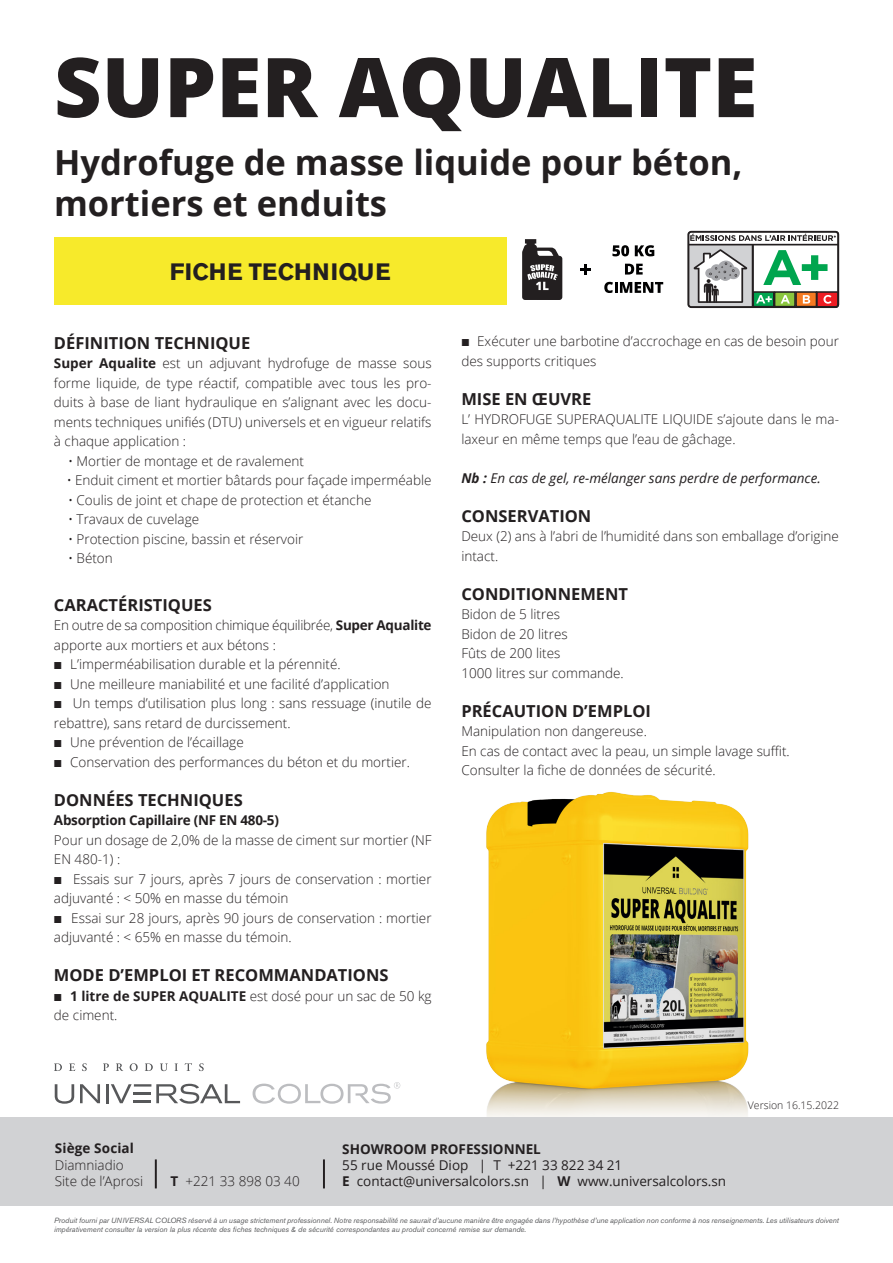
<style>
.page{position:relative;width:893px;height:1263px;background:#fff}
.page>*{position:absolute;margin:0;border:0;box-sizing:border-box;transform-origin:0 0}
.t1{font:800 82.5px "Open Sans";color:#231f20}
.t2{font:700 34.5px/41.4px "Open Sans";color:#231f20}
.t3{font:700 23.55px "Akzidenz Grotesk BE";letter-spacing:.02em;color:#231f20}
.t4{font:700 16.5px "Open Sans";color:#231f20}
.t5{font:300 13.5px/19.5px "Open Sans";color:#231f20}
.t6{font:300 13.5px/19.5px "Open Sans";letter-spacing:-.02em;color:#231f20}
.t7{font:13.5px "Open Sans";color:#231f20}
.t8{font:italic 13.5px "Open Sans";color:#231f20}
._8_pt_Small_Text{font:700 13.5px "Open Sans";color:#231f20}
._8_pt_Small_Text-2{font:700 13.5px "Open Sans";letter-spacing:-.02em;color:#231f20}
.t9{font:300 10.5px "Open Sans";color:#231f20}
.t10{font:italic 7.5px/9px "Akzidenz Grotesk BE";color:#57585a}
.s1{font-weight:700}
.s2{font-family:"Menlo";font-weight:700}
</style>
<div class="page">
<img style="left:400px;top:792px;width:349px;height:325px">
<div style="left:54px;top:237px;width:453px;height:68px;background:#f7ea2b"></div>
<svg style="left:687px;top:231px;width:153px;height:77px"></svg>
<svg style="left:253px;top:1082px;width:147px;height:22px"></svg>
<svg style="left:55px;top:1084px;width:19px;height:20px"></svg>
<svg style="left:80px;top:1084px;width:20px;height:19px"></svg>
<hr style="left:106px;top:1084px;width:3px;height:19px;background:#57585a">
<svg style="left:111px;top:1084px;width:129px;height:20px"></svg>
<svg style="left:54px;top:1063px;width:8px;height:8px"></svg>
<svg style="left:69px;top:1063px;width:6px;height:8px"></svg>
<svg style="left:82px;top:1063px;width:5px;height:8px"></svg>
<svg style="left:103px;top:1063px;width:6px;height:8px"></svg>
<svg style="left:116px;top:1063px;width:7px;height:8px"></svg>
<svg style="left:130px;top:1063px;width:8px;height:8px"></svg>
<svg style="left:145px;top:1063px;width:8px;height:8px"></svg>
<svg style="left:160px;top:1063px;width:8px;height:8px"></svg>
<svg style="left:175px;top:1063px;width:3px;height:8px"></svg>
<svg style="left:185px;top:1063px;width:7px;height:8px"></svg>
<svg style="left:199px;top:1063px;width:5px;height:8px"></svg>
<div style="left:0;top:1117px;width:893px;height:88px;background:#d1d2d4"></div>
<hr style="left:155px;top:1159px;width:2px;height:29px;background:#231f20">
<hr style="left:323px;top:1159px;width:2px;height:29px;background:#231f20">
<svg style="left:522px;top:239px;width:40px;height:61px"></svg>
<svg style="left:580px;top:264px;width:10px;height:11px"></svg>
<svg style="left:612px;top:245px;width:17px;height:11px"></svg>
<svg style="left:635px;top:245px;width:19px;height:11px"></svg>
<svg style="left:625px;top:264px;width:18px;height:11px"></svg>
<svg style="left:604px;top:282px;width:59px;height:11px"></svg>
<p class="t1" style="left:54px;top:24px;width:705px">SUPER AQUALITE</p>
<p class="t2" style="left:54px;top:141px;width:690px">Hydrofuge de masse liquide pour béton, mortiers et enduits</p>
<p class="t3" style="left:170px;top:258px;width:222px">FICHE TECHNIQUE</p>
<p class="t4" style="left:54px;top:331px;width:198px">DÉFINITION TECHNIQUE</p>
<p class="t5" style="left:54px;top:353px;width:379px;text-align:justify"><span class="s1">Super Aqualite</span> est un adjuvant hydrofuge de masse sous forme liquide, de type réactif, compatible avec tous les pro&shy;duits à base de liant hydraulique en s’alignant avec les docu&shy;ments techniques unifiés (DTU) universels et en vigueur relatifs à chaque application :</p>
<p class="t5" style="left:68px;top:451px;width:237px">• Mortier de montage et de ravalement</p>
<p class="t5" style="left:67px;top:470px;width:366px">• Enduit ciment et mortier bâtards pour façade imperméable</p>
<p class="t5" style="left:68px;top:490px;width:305px">• Coulis de joint et chape de protection et étanche</p>
<p class="t5" style="left:68px;top:509px;width:133px">• Travaux de cuvelage</p>
<p class="t5" style="left:68px;top:529px;width:237px">• Protection piscine, bassin et réservoir</p>
<p class="t5" style="left:68px;top:548px;width:46px">• Béton</p>
<p class="t4" style="left:54px;top:593px;width:159px">CARACTÉRISTIQUES</p>
<p class="t6" style="left:54px;top:615px;width:379px">En outre de sa composition chimique équilibrée, <span class="s1">Super Aqualite </span>apporte aux mortiers et aux bétons :</p>
<p class="t5" style="left:54px;top:654px;width:288px"><span class="s2">◼</span> L’imperméabilisation durable et la pérennité.</p>
<p class="t5" style="left:54px;top:674px;width:337px"><span class="s2">◼</span> Une meilleure maniabilité et une facilité d’application</p>
<p class="t5" style="left:54px;top:693px;width:379px"><span class="s2">◼</span> Un temps d’utilisation plus long : sans ressuage (inutile de rebattre), sans retard de durcissement.</p>
<p class="t5" style="left:54px;top:732px;width:191px"><span class="s2">◼</span> Une prévention de l’écaillage</p>
<p class="t5" style="left:54px;top:752px;width:357px"><span class="s2">◼</span> Conservation des performances du béton et du mortier.</p>
<p class="t4" style="left:54px;top:788px;width:190px">DONNÉES TECHNIQUES</p>
<p class="_8_pt_Small_Text-2" style="left:54px;top:811px;width:226px">Absorption Capillaire (NF EN 480-5)</p>
<p class="t5" style="left:54px;top:830px;width:379px">Pour un dosage de 2,0% de la masse de ciment sur mortier (NF<br>EN 480-1) :</p>
<p class="t5" style="left:54px;top:869px;width:379px"><span class="s2">◼</span> Essais sur 7 jours, après 7 jours de conservation : mortier adjuvanté : &lt; 50% en masse du témoin</p>
<p class="t5" style="left:54px;top:908px;width:379px"><span class="s2">◼</span> Essai sur 28 jours, après 90 jours de conservation : mortier adjuvanté : &lt; 65% en masse du témoin.</p>
<p class="t4" style="left:54px;top:963px;width:336px">MODE D’EMPLOI ET RECOMMANDATIONS</p>
<p class="t5" style="left:54px;top:986px;width:379px"><span class="s2">◼</span> <span class="s1">1 litre de SUPER AQUALITE</span> est dosé pour un sac de 50 kg de ciment.</p>
<p class="t5" style="left:461px;top:331px;width:379px"><span class="s2">◼</span> Exécuter une barbotine d’accrochage en cas de besoin pour des supports critiques</p>
<p class="t4" style="left:461px;top:387px;width:131px">MISE EN ŒUVRE</p>
<p class="t5" style="left:461px;top:409px;width:379px">L’ HYDROFUGE SUPERAQUALITE LIQUIDE s’ajoute dans le ma&shy;laxeur en même temps que l’eau de gâchage.</p>
<p class="t8" style="left:461px;top:469px;width:361px"><span class="s1">Nb :</span> En cas de gel, re-mélanger sans perdre de performance.</p>
<p class="t4" style="left:461px;top:504px;width:131px">CONSERVATION</p>
<p class="t5" style="left:461px;top:526px;width:379px">Deux (2) ans à l’abri de l’humidité dans son emballage d’origine intact.</p>
<p class="t4" style="left:461px;top:582px;width:168px">CONDITIONNEMENT</p>
<p class="t5" style="left:461px;top:604px;width:100px">Bidon de 5 litres</p>
<p class="t5" style="left:461px;top:624px;width:108px">Bidon de 20 litres</p>
<p class="t5" style="left:461px;top:643px;width:100px">Fûts de 200 lites</p>
<p class="t5" style="left:461px;top:663px;width:164px">1000 litres sur commande.</p>
<p class="t4" style="left:461px;top:699px;width:191px">PRÉCAUTION D’EMPLOI</p>
<p class="t5" style="left:461px;top:721px;width:187px">Manipulation non dangereuse.</p>
<p class="t5" style="left:461px;top:741px;width:330px">En cas de contact avec la peau, un simple lavage suffit.</p>
<p class="t5" style="left:461px;top:760px;width:256px">Consulter la fiche de données de sécurité.</p>
<p class="t9" style="left:748px;top:1098px;width:93px">Version 16.15.2022</p>
<p class="_8_pt_Small_Text" style="left:55px;top:1139px;width:81px">Siège Social</p>
<p class="t5" style="left:55px;top:1154px;width:70px">Diamniadio</p>
<p class="t5" style="left:55px;top:1171px;width:90px">Site de l’Aprosi</p>
<p class="t5" style="left:171px;top:1171px;width:131px"><span class="s1">T</span> +221 33 898 03 40</p>
<p class="_8_pt_Small_Text" style="left:342px;top:1139px;width:200px">SHOWROOM PROFESSIONNEL</p>
<p class="t7" style="left:342px;top:1156px;width:282px">55 rue Moussé Diop | T +221 33 822 34 21</p>
<p class="t7" style="left:342px;top:1172px;width:385px"><span class="s1">E</span> contact@universalcolors.sn | <span class="s1">W</span> www.universalcolors.sn</p>
<p class="t10" style="left:54px;top:1216px;width:786px">Produit fourni par UNIVERSAL COLORS réservé à un usage strictement professionnel. Notre responsabilité ne saurait d’aucune manière être engagée dans l’hypothèse d’une application non conforme à nos renseignements. Les utilisateurs doivent impérativement consulter la version la plus récente des fiches techniques &amp; de sécurité correspondantes au produit concerné remise sur demande.</p>
</div>
